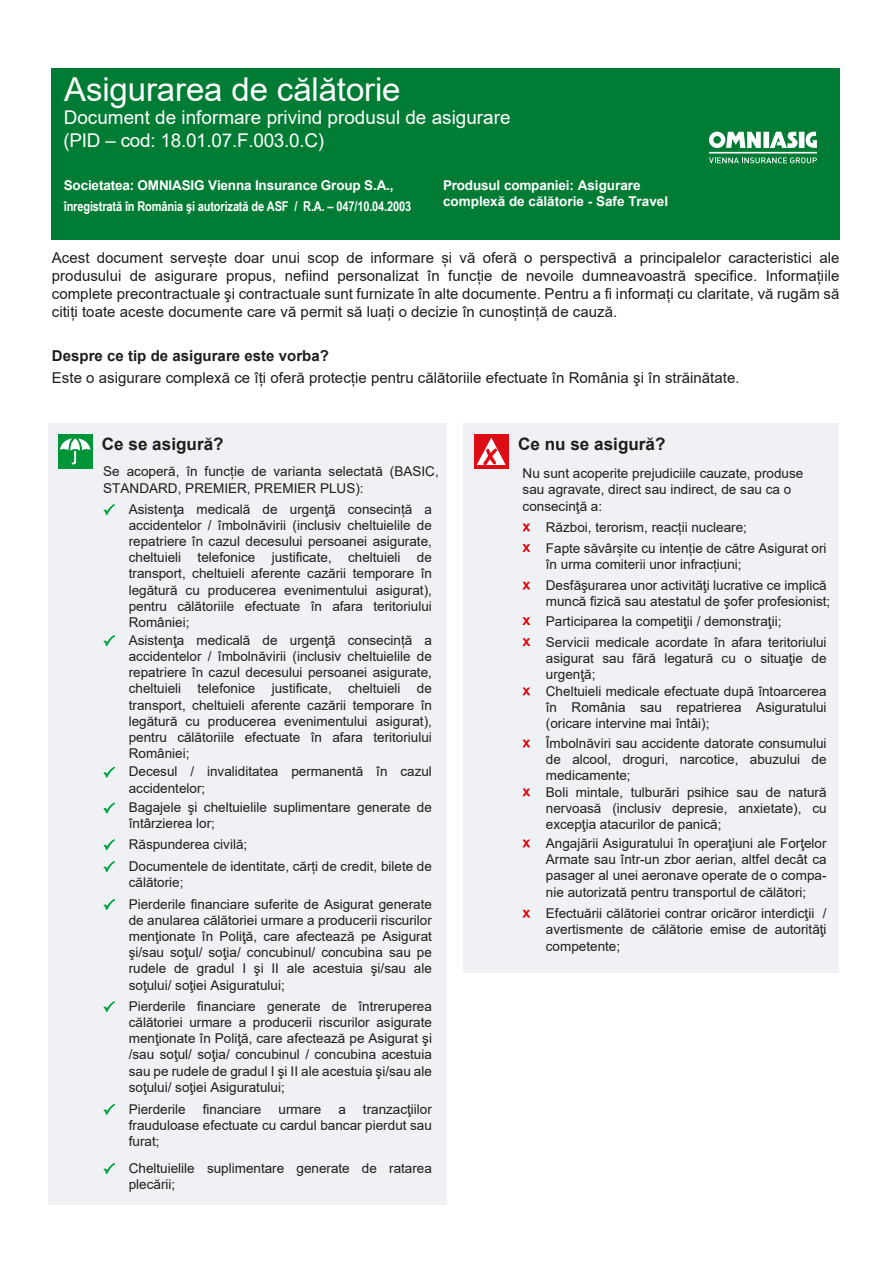
<style>
.page{position:relative;width:893px;height:1263px;background:#fff}
.page>*{position:absolute;margin:0;border:0;box-sizing:border-box;transform-origin:0 0}
.t1{font:33px "Arial";letter-spacing:-.005em;color:#fff}
.t2{font:18.9px/22.6px "Arial";color:#fff}
.t3{font:700 17.1px "Arial";color:#1d1d1b}
.t4{font:15px/18px "Arial";color:#1d1d1b;text-align:justify}
.t5{font:700 15px "Arial";color:#1d1d1b}
.t6{font:13.5px/16.2px "Arial";color:#1d1d1b}
.t7{font:700 13.5px/16.2px "Arial";letter-spacing:-.01em;color:#fff}
.t8{font:700 13.5px "Arial Narrow";letter-spacing:-.01em;color:#fff}
</style>
<div class="page">
<div style="left:48px;top:423px;width:399px;height:781px;background:#eff1f4"></div>
<div style="left:58px;top:434px;width:35px;height:35px;background:#009539"></div>
<svg style="left:60px;top:438px;width:31px;height:27px"></svg>
<div style="left:463px;top:423px;width:376px;height:550px;background:#eff1f4"></div>
<div style="left:474px;top:434px;width:35px;height:35px;background:#dd0c15"></div>
<svg style="left:477px;top:438px;width:29px;height:27px"></svg>
<svg style="left:522px;top:523px;width:8px;height:8px"></svg>
<svg style="left:522px;top:544px;width:8px;height:8px"></svg>
<svg style="left:522px;top:582px;width:8px;height:7px"></svg>
<svg style="left:522px;top:617px;width:8px;height:8px"></svg>
<svg style="left:522px;top:638px;width:8px;height:8px"></svg>
<svg style="left:522px;top:687px;width:8px;height:8px"></svg>
<svg style="left:522px;top:740px;width:8px;height:7px"></svg>
<svg style="left:522px;top:788px;width:8px;height:8px"></svg>
<svg style="left:522px;top:840px;width:8px;height:7px"></svg>
<svg style="left:522px;top:910px;width:8px;height:7px"></svg>
<div style="left:51px;top:69px;width:631px;height:171px;background:#007c34"></div>
<div style="left:683px;top:69px;width:157px;height:171px;background:#007c34"></div>
<svg style="left:709px;top:132px;width:108px;height:16px"></svg>
<hr style="left:709px;top:152px;width:108px;height:2px;background:#fff">
<svg style="left:709px;top:157px;width:108px;height:6px"></svg>
<svg style="left:103px;top:504px;width:12px;height:11px"></svg>
<svg style="left:103px;top:635px;width:12px;height:11px"></svg>
<svg style="left:103px;top:767px;width:12px;height:11px"></svg>
<svg style="left:103px;top:802px;width:12px;height:12px"></svg>
<svg style="left:103px;top:839px;width:12px;height:12px"></svg>
<svg style="left:103px;top:861px;width:12px;height:11px"></svg>
<svg style="left:103px;top:899px;width:12px;height:11px"></svg>
<svg style="left:103px;top:1001px;width:12px;height:11px"></svg>
<svg style="left:103px;top:1104px;width:12px;height:11px"></svg>
<svg style="left:103px;top:1163px;width:12px;height:11px"></svg>
<h1 class="t1" style="left:64px;top:67px;width:338px">Asigurarea de călătorie</h1>
<h2 class="t2" style="left:64px;top:106px;width:449px">Document de informare privind produsul de asigurare (PID – cod: 18.01.07.F.003.0.C)</h2>
<p class="t7" style="left:443px;top:177px;width:227px">Produsul companiei: Asigurare complexă de călătorie - Safe Travel</p>
<p class="t7" style="left:64px;top:177px;width:331px">Societatea: OMNIASIG Vienna Insurance Group S.A.,</p>
<p class="t8" style="left:64px;top:196px;width:349px">înregistrată în România şi autorizată de ASF / R.A. – 047/10.04.2003</p>
<p class="t4" style="left:52px;top:249px;width:789px">Acest document servește doar unui scop de informare și vă oferă o perspectivă a principalelor caracteristici ale produsului de asigurare propus, nefiind personalizat în funcție de nevoile dumneavoastră specifice. Informațiile complete precontractuale şi contractuale sunt furnizate în alte documente. Pentru a fi informați cu claritate, vă rugăm să citiți toate aceste documente care vă permit să luați o decizie în cunoștință de cauză.</p>
<p class="t5" style="left:52px;top:346px;width:279px">Despre ce tip de asigurare este vorba?</p>
<p class="t4" style="left:52px;top:368px;width:689px">Este o asigurare complexă ce îți oferă protecție pentru călătoriile efectuate în România şi în străinătate.</p>
<p class="t3" style="left:102px;top:432px;width:123px">Ce se asigură?</p>
<p class="t3" style="left:518px;top:432px;width:149px">Ce nu se asigură?</p>
<p class="t6" style="left:523px;top:465px;width:282px">Nu sunt acoperite prejudiciile cauzate, produse sau agravate, direct sau indirect, de sau ca o consecinţă a:</p>
<p class="t6" style="left:546px;top:517px;width:282px;line-height:20.5px">Război, terorism, reacții nucleare;<br>Fapte săvârșite cu intenție de către Asigurat ori</p>
<p class="t6" style="left:546px;top:553px;width:282px;line-height:21.5px">în urma comiterii unor infracțiuni;<br>Desfăşurarea unor activităţi lucrative ce implică</p>
<p class="t6" style="left:546px;top:592px;width:286px;line-height:19.4px">muncă fizică sau atestatul de şofer profesionist;<br>Participarea la competiţii / demonstraţii;</p>
<p class="t6" style="left:546px;top:634px;width:282px">Servicii medicale acordate în afara teritoriului asigurat sau fără legatură cu o situaţie de urgenţă;<br>Cheltuieli medicale efectuate după întoarcerea în România sau repatrierea Asiguratului (oricare intervine mai întâi);</p>
<p class="t6" style="left:546px;top:735px;width:282px">Îmbolnăviri sau accidente datorate consumului de alcool, droguri, narcotice, abuzului de medicamente;<br>Boli mintale, tulburări psihice sau de natură nervoasă (inclusiv depresie, anxietate), cu excepţia atacurilor de panică;</p>
<p class="t6" style="left:546px;top:835px;width:282px;text-align:justify">Angajării Asiguratului în operaţiuni ale Forţelor Armate sau într-un zbor aerian, altfel decât ca pasager al unei aeronave operate de o compa&shy;nie autorizată pentru transportul de călători;</p>
<p class="t6" style="left:546px;top:905px;width:282px;text-align:justify">Efectuării călătoriei contrar oricăror interdicţii / avertismente de călătorie emise de autorităţi competente;</p>
<p class="t6" style="left:103px;top:463px;width:337px">Se acoperă, în funcție de varianta selectată (BASIC,<br>STANDARD, PREMIER, PREMIER PLUS):</p>
<p class="t6" style="left:129px;top:501px;width:305px;text-align:justify">Asistenţa medicală de urgenţă consecință a accidentelor / îmbolnăvirii (inclusiv cheltuielile de repatriere în cazul decesului persoanei asigurate, cheltuieli telefonice justificate, cheltuieli de transport, cheltuieli aferente cazării temporare în legătură cu producerea evenimentului asigurat), pentru călătoriile efectuate în afara teritoriului României;</p>
<p class="t6" style="left:129px;top:632px;width:305px;text-align:justify">Asistenţa medicală de urgenţă consecință a accidentelor / îmbolnăvirii (inclusiv cheltuielile de repatriere în cazul decesului persoanei asigurate, cheltuieli telefonice justificate, cheltuieli de transport, cheltuieli aferente cazării temporare în legătură cu producerea evenimentului asigurat), pentru călătoriile efectuate în afara teritoriului României;</p>
<p class="t6" style="left:129px;top:763px;width:305px">Decesul / invaliditatea permanentă în cazul accidentelor;</p>
<p class="t6" style="left:129px;top:799px;width:305px">Bagajele şi cheltuielile suplimentare generate de întârzierea lor;</p>
<p class="t6" style="left:129px;top:833px;width:305px;line-height:21.8px">Răspunderea civilă;<br>Documentele de identitate, cărți de credit, bilete de</p>
<p class="t6" style="left:129px;top:871px;width:305px;line-height:21.8px">călătorie;<br>Pierderile financiare suferite de Asigurat generate</p>
<p class="t6" style="left:129px;top:912px;width:305px;text-align:justify">de anularea călătoriei urmare a producerii riscurilor menţionate în Poliţă, care afectează pe Asigurat şi/sau soţul/ soţia/ concubinul/ concubina sau pe rudele de gradul I şi II ale acestuia şi/sau ale soţului/ soţiei Asiguratului;</p>
<p class="t6" style="left:129px;top:998px;width:305px;text-align:justify">Pierderile financiare generate de întreruperea călătoriei urmare a producerii riscurilor asigurate menţionate în Poliţă, care afectează pe Asigurat şi /sau soţul/ soţia/ concubinul / concubina acestuia sau pe rudele de gradul I şi II ale acestuia şi/sau ale soţului/ soţiei Asiguratului;</p>
<p class="t6" style="left:129px;top:1100px;width:59px">Pierderile</p>
<p class="t6" style="left:203px;top:1100px;width:60px">financiare</p>
<p class="t6" style="left:279px;top:1100px;width:44px">urmare</p>
<p class="t6" style="left:338px;top:1100px;width:9px">a</p>
<p class="t6" style="left:129px;top:1100px;width:305px;text-align:justify;text-indent:234px">tranzacţiilor frauduloase efectuate cu cardul bancar pierdut sau furat;</p>
<p class="t6" style="left:129px;top:1160px;width:305px">Cheltuielile suplimentare generate de ratarea plecării;</p>
</div>
